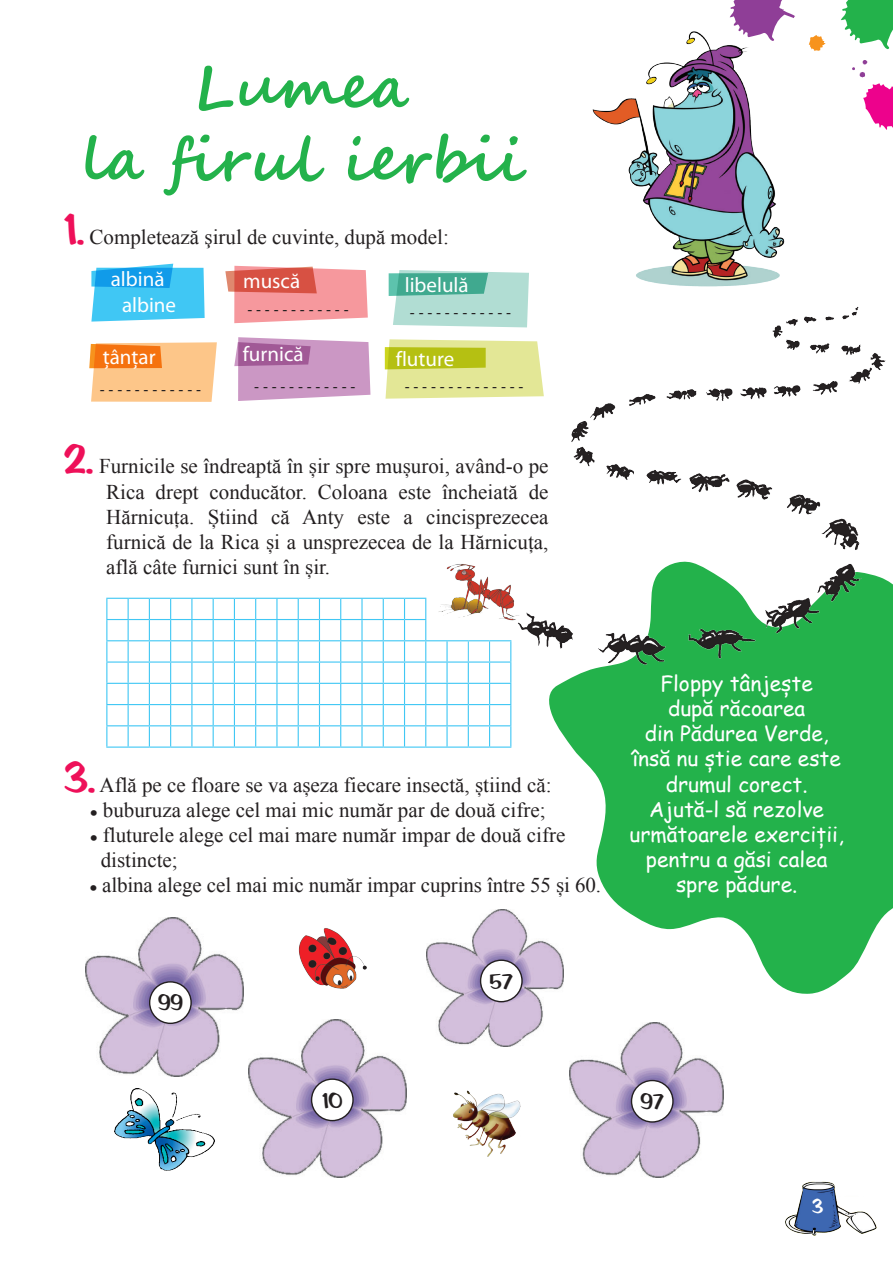
<style>
.page{position:relative;width:893px;height:1263px;background:#fff}
.page>*{position:absolute;margin:0;border:0;box-sizing:border-box;transform-origin:0 0}
.t1{font:700 60px/72px "Segoe Script";color:#23b24b;text-align:center}
.t2{font:22.35px "Fink Casual";color:#231f20}
.t3{font:21px/25.2px "Times New Roman";color:#231f20;text-align:justify}
.t4{font:21px/25.2px "Comic Sans MS";color:#fff;text-align:center}
.t5{font:21px "Myriad Pro";color:#fff}
.t6{font:21px "Fink Casual";color:#fff}
.t7{font:15px "Times New Roman";color:#231f20}
.s1{font-family:"Fink Casual";font-size:45px;color:#ee1059}
.s2{font-weight:700}
</style>
<div class="page">
<img style="left:785px;top:1181px;width:92px;height:55px">
<img style="left:592px;top:31px;width:184px;height:191px">
<svg style="left:809px;top:35px;width:16px;height:16px"></svg>
<svg style="left:841px;top:0;width:52px;height:49px"></svg>
<svg style="left:730px;top:0;width:65px;height:41px"></svg>
<svg style="left:852px;top:60px;width:41px;height:70px"></svg>
<svg style="left:555px;top:722px;width:338px;height:272px;fill:#23b24b"></svg>
<img style="left:510px;top:222px;width:383px;height:500px">
<img style="left:248px;top:1019px;width:158px;height:159px">
<img style="left:86px;top:918px;width:158px;height:159px">
<img style="left:427px;top:909px;width:136px;height:137px">
<img style="left:569px;top:1023px;width:154px;height:155px">
<div style="left:150px;top:982px;width:41px;height:41px;background:#fff;border-radius:50%"></div>
<div style="left:149px;top:981px;width:43px;height:43px;border:1px solid #231f20;border-radius:50%"></div>
<div style="left:312px;top:1079px;width:41px;height:41px;background:#fff;border-radius:50%"></div>
<div style="left:311px;top:1078px;width:43px;height:43px;border:1px solid #231f20;border-radius:50%"></div>
<div style="left:631px;top:1080px;width:42px;height:42px;background:#fff;border-radius:50%"></div>
<div style="left:631px;top:1080px;width:43px;height:43px;border:1px solid #231f20;border-radius:50%"></div>
<div style="left:481px;top:960px;width:41px;height:42px;background:#fff;border-radius:50%"></div>
<div style="left:480px;top:959px;width:43px;height:43px;border:1px solid #231f20;border-radius:50%"></div>
<img style="left:298px;top:928px;width:69px;height:61px">
<img style="left:453px;top:1090px;width:68px;height:67px">
<img style="left:114px;top:1088px;width:101px;height:83px">
<svg style="left:89px;top:342px;width:128px;height:60px;background:#fbb776"></svg>
<svg style="left:234px;top:337px;width:136px;height:64px;background:#c998c2"></svg>
<svg style="left:385px;top:339px;width:159px;height:60px;background:#dbe080"></svg>
<svg style="left:389px;top:270px;width:140px;height:57px;background:#99d2c4"></svg>
<svg style="left:91px;top:264px;width:114px;height:58px;background:#4ac3f2"></svg>
<svg style="left:225px;top:266px;width:143px;height:57px;background:#ef9493"></svg>
<img style="left:446px;top:563px;width:79px;height:59px">
<hr style="left:106px;top:746px;width:22px;height:2px;background:#40c7f4">
<hr style="left:128px;top:746px;width:21px;height:2px;background:#40c7f4">
<hr style="left:149px;top:746px;width:22px;height:2px;background:#40c7f4">
<hr style="left:171px;top:746px;width:21px;height:2px;background:#40c7f4">
<hr style="left:192px;top:746px;width:21px;height:2px;background:#40c7f4">
<hr style="left:213px;top:746px;width:21px;height:2px;background:#40c7f4">
<hr style="left:234px;top:746px;width:22px;height:2px;background:#40c7f4">
<hr style="left:256px;top:746px;width:21px;height:2px;background:#40c7f4">
<hr style="left:277px;top:746px;width:21px;height:2px;background:#40c7f4">
<hr style="left:298px;top:746px;width:21px;height:2px;background:#40c7f4">
<hr style="left:319px;top:746px;width:22px;height:2px;background:#40c7f4">
<hr style="left:341px;top:746px;width:21px;height:2px;background:#40c7f4">
<hr style="left:362px;top:746px;width:21px;height:2px;background:#40c7f4">
<hr style="left:383px;top:746px;width:21px;height:2px;background:#40c7f4">
<hr style="left:404px;top:746px;width:22px;height:2px;background:#40c7f4">
<hr style="left:426px;top:746px;width:21px;height:2px;background:#40c7f4">
<hr style="left:447px;top:746px;width:21px;height:2px;background:#40c7f4">
<hr style="left:468px;top:746px;width:22px;height:2px;background:#40c7f4">
<hr style="left:490px;top:746px;width:21px;height:2px;background:#40c7f4">
<svg style="left:106px;top:598px;width:405px;height:148px"></svg>
<hr style="left:446px;top:641px;width:2px;height:20px;background:#40c7f4">
<hr style="left:426px;top:661px;width:21px;height:2px;background:#40c7f4">
<h1 class="t1" style="left:80px;top:53px;width:448px">Lumea<br>la firul ierbii</h1>
<p class="t3" style="left:64px;top:223px;width:387px"><span class="s1">1.</span> Completează şirul de cuvinte, după model:</p>
<p class="t5" style="left:111px;top:268px;width:55px">albină</p>
<p class="t5" style="left:243px;top:269px;width:58px">muscă</p>
<p class="t5" style="left:405px;top:274px;width:65px">libelulă</p>
<p class="t5" style="left:122px;top:294px;width:56px">albine</p>
<p class="t7" style="left:247px;top:298px;width:103px">- - - - - - - - - - - -</p>
<p class="t7" style="left:410px;top:301px;width:103px">- - - - - - - - - - - -</p>
<p class="t5" style="left:103px;top:346px;width:54px">țânțar</p>
<p class="t5" style="left:243px;top:343px;width:62px">furnică</p>
<p class="t5" style="left:396px;top:347px;width:60px">fluture</p>
<p class="t7" style="left:100px;top:379px;width:103px">- - - - - - - - - - - -</p>
<p class="t7" style="left:254px;top:376px;width:103px">- - - - - - - - - - - -</p>
<p class="t7" style="left:405px;top:376px;width:120px">- - - - - - - - - - - - - -</p>
<p class="t3" style="left:106px;top:453px;width:444px;text-indent:-43px"><span class="s1">2.</span> Furnicile se îndreaptă în șir spre mușuroi, având-o pe Rica drept conducător. Coloana este încheiată de Hărnicuța. Știind că Anty este a cincisprezecea furnică de la Rica și a unsprezecea de la Hărnicuța, află câte furnici sunt în șir.</p>
<p class="t3" style="left:64px;top:771px;width:489px"><span class="s1">3.</span> Află pe ce floare se va așeza fiecare insectă, știind că:</p>
<p class="t3" style="left:90px;top:796px;width:457px"><span class="s2">•</span> buburuza alege cel mai mic număr par de două cifre;</p>
<p class="t3" style="left:101px;top:822px;width:466px;text-indent:-10px"><span class="s2">•</span> fluturele alege cel mai mare număr impar de două cifre distincte;</p>
<p class="t3" style="left:90px;top:872px;width:513px"><span class="s2">•</span> albina alege cel mai mic număr impar cuprins între 55 și 60.</p>
<p class="t2" style="left:158px;top:985px;width:26px">99</p>
<p class="t2" style="left:490px;top:964px;width:25px">57</p>
<p class="t4" style="left:629px;top:670px;width:216px">Floppy tânjește<br>după răcoarea<br>din Pădurea Verde, însă nu știe care este drumul corect.<br>Ajută-l să rezolve următoarele exerciții, pentru a găsi calea spre pădure.</p>
<p class="t2" style="left:322px;top:1083px;width:22px">10</p>
<p class="t2" style="left:640px;top:1084px;width:25px">97</p>
<p class="t6" style="left:812px;top:1189px;width:13px">3</p>
</div>
